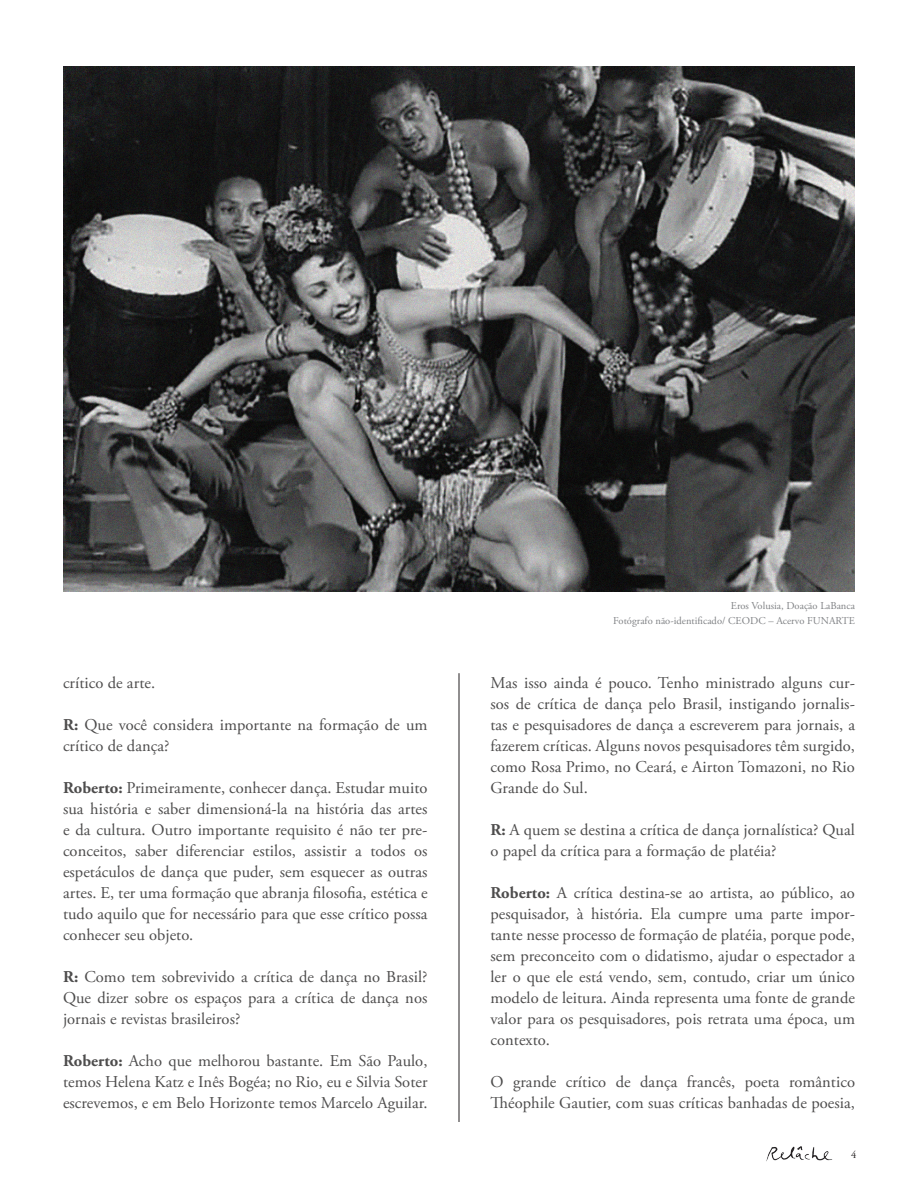
<style>
.page{position:relative;width:918px;height:1188px;background:#fff}
.page>*{position:absolute;margin:0;border:0;box-sizing:border-box;transform-origin:0 0}
.t1{font:16.5px/21px "Adobe Garamond Pro";letter-spacing:.005em;color:#4d4c4c;text-align:justify}
.t2{font:10.5px/15px "Adobe Garamond Pro";letter-spacing:.005em;color:#808285;text-align:right}
.t3{font:10.5px "Adobe Garamond Pro";color:#231f20}
.s1{font-weight:700}
</style>
<div class="page">
<img style="left:766px;top:1146px;width:66px;height:16px">
<img style="left:63px;top:66px;width:792px;height:526px">
<hr style="left:459px;top:673px;width:1px;height:449px;background:#231f20">
<p class="t1" style="left:63px;top:673px;width:94px">crítico de arte.</p>
<p class="t1" style="left:63px;top:715px;width:366px"><span class="s1">R:</span> Que você considera importante na formação de um crítico de dança?</p>
<p class="t1" style="left:63px;top:778px;width:366px"><span class="s1">Roberto:</span> Primeiramente, conhecer dança. Estudar muito sua história e saber dimensioná-la na história das artes e da cultura. Outro importante requisito é não ter pre&shy;conceitos, saber diferenciar estilos, assistir a todos os espetáculos de dança que puder, sem esquecer as outras artes. E, ter uma formação que abranja filosofia, estética e tudo aquilo que for necessário para que esse crítico possa conhecer seu objeto.</p>
<p class="t1" style="left:63px;top:967px;width:366px"><span class="s1">R:</span> Como tem sobrevivido a crítica de dança no Brasil?<br>Que dizer sobre os espaços para a crítica de dança nos jornais e revistas brasileiros?</p>
<p class="t1" style="left:63px;top:1051px;width:366px"><span class="s1">Roberto:</span> Acho que melhorou bastante. Em São Paulo, temos Helena Katz e Inês Bogéa; no Rio, eu e Silvia Soter escrevemos, e em Belo Horizonte temos Marcelo Aguilar.</p>
<p class="t2" style="left:613px;top:599px;width:243px">Eros Volusia, Doação LaBanca<br>Fotógrafo não-identificado/ CEODC – Acervo FUNARTE</p>
<p class="t1" style="left:490px;top:673px;width:366px">Mas isso ainda é pouco. Tenho ministrado alguns cur&shy;sos de crítica de dança pelo Brasil, instigando jornalis&shy;tas e pesquisadores de dança a escreverem para jornais, a fazerem críticas. Alguns novos pesquisadores têm surgido, como Rosa Primo, no Ceará, e Airton Tomazoni, no Rio Grande do Sul.</p>
<p class="t1" style="left:490px;top:820px;width:366px"><span class="s1">R:</span> A quem se destina a crítica de dança jornalística? Qual o papel da crítica para a formação de platéia?</p>
<p class="t1" style="left:490px;top:883px;width:366px"><span class="s1">Roberto:</span> A crítica destina-se ao artista, ao público, ao pesquisador, à história. Ela cumpre uma parte impor&shy;tante nesse processo de formação de platéia, porque pode, sem preconceito com o didatismo, ajudar o espectador a ler o que ele está vendo, sem, contudo, criar um único modelo de leitura. Ainda representa uma fonte de grande valor para os pesquisadores, pois retrata uma época, um contexto.</p>
<p class="t1" style="left:490px;top:1072px;width:366px">O grande crítico de dança francês, poeta romântico<br>Théophile Gautier, com suas críticas banhadas de poesia,</p>
<p class="t3" style="left:851px;top:1148px;width:7px">4</p>
</div>
